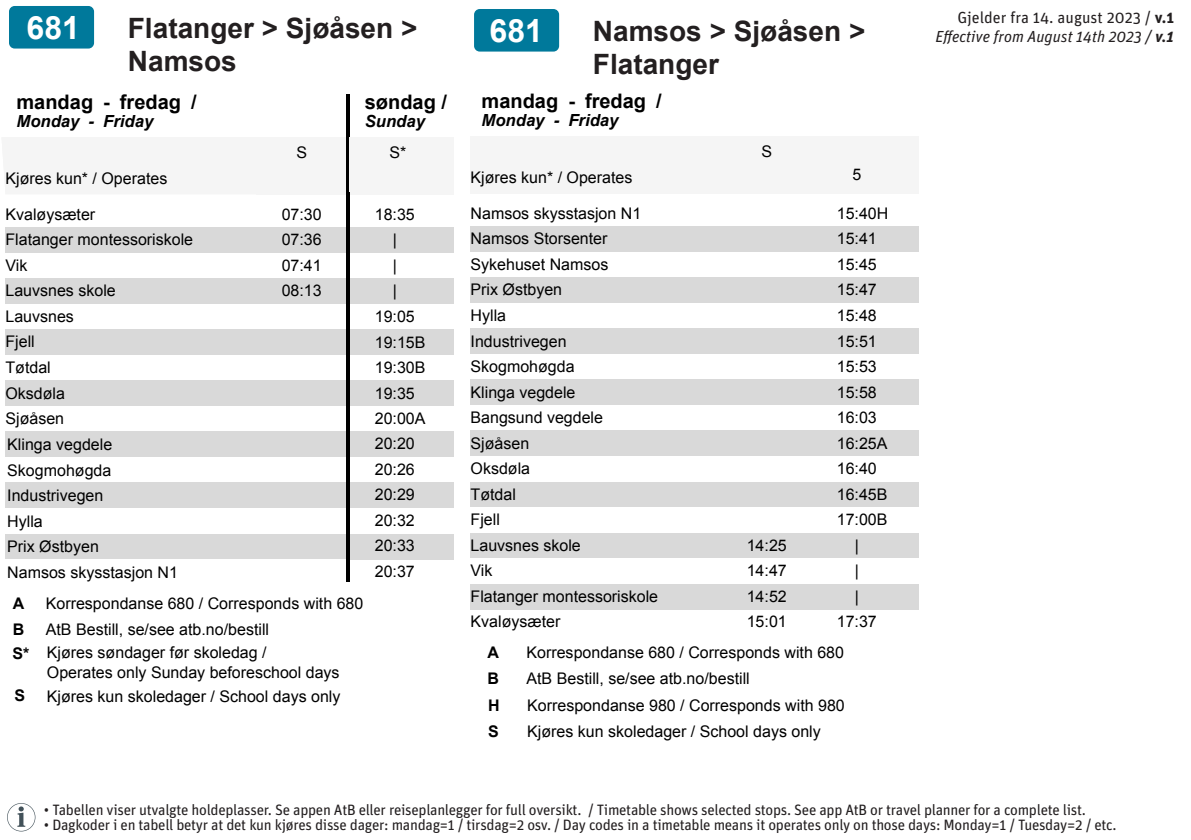
<style>
.page{position:relative;width:1191px;height:840px;background:#fff}
.page>*{position:absolute;margin:0;border:0;box-sizing:border-box;transform-origin:0 0}
.t1{font:700 32px "Arial";color:#fff}
.t2{font:700 28px/33.6px "Arial";color:#231f20}
.t3{font:700 20px "Arial";color:#000}
.t4{font:italic 700 16.6px "Arial";color:#000}
.t5{font:16px/25.6px "Arial";color:#000}
.t6{font:italic 16px/19.2px "Unit Pro";color:#231f20;text-align:right}
.t7{font:700 16px "Arial";color:#000}
.t8{font:15px "Unit Pro";letter-spacing:-.02em;color:#231f20}
.s1{font-style:normal}
.s2{font-weight:700;font-style:normal}
.s3{font-weight:700}
</style>
<div class="page">
<div style="left:9px;top:6px;width:85px;height:42px;background:#00799b;border-radius:6px"></div>
<div style="left:257px;top:137px;width:90px;height:57px;background:#f5f5f5"></div>
<hr style="left:347px;top:94px;width:3px;height:100px;background:#000">
<div style="left:350px;top:137px;width:90px;height:57px;background:#f5f5f5"></div>
<div style="left:440px;top:137px;width:14px;height:57px;background:#f5f5f5"></div>
<div style="left:6px;top:227px;width:341px;height:26px;background:#d9d9d9"></div>
<div style="left:6px;top:278px;width:341px;height:26px;background:#d9d9d9"></div>
<div style="left:6px;top:329px;width:341px;height:26px;background:#d9d9d9"></div>
<div style="left:6px;top:380px;width:341px;height:26px;background:#d9d9d9"></div>
<div style="left:6px;top:431px;width:341px;height:26px;background:#d9d9d9"></div>
<div style="left:6px;top:482px;width:341px;height:26px;background:#d9d9d9"></div>
<div style="left:6px;top:533px;width:341px;height:26px;background:#d9d9d9"></div>
<hr style="left:347px;top:193px;width:3px;height:388px;background:#000">
<div style="left:350px;top:227px;width:104px;height:26px;background:#d9d9d9"></div>
<div style="left:350px;top:278px;width:104px;height:26px;background:#d9d9d9"></div>
<div style="left:350px;top:329px;width:104px;height:26px;background:#d9d9d9"></div>
<div style="left:350px;top:380px;width:104px;height:26px;background:#d9d9d9"></div>
<div style="left:350px;top:431px;width:104px;height:26px;background:#d9d9d9"></div>
<div style="left:350px;top:482px;width:104px;height:26px;background:#d9d9d9"></div>
<div style="left:350px;top:533px;width:104px;height:26px;background:#d9d9d9"></div>
<div style="left:474px;top:9px;width:85px;height:43px;background:#00799b;border-radius:6px"></div>
<div style="left:470px;top:136px;width:251px;height:57px;background:#f5f5f5"></div>
<div style="left:721px;top:136px;width:91px;height:57px;background:#f5f5f5"></div>
<div style="left:812px;top:136px;width:90px;height:57px;background:#f5f5f5"></div>
<div style="left:902px;top:136px;width:16px;height:57px;background:#f5f5f5"></div>
<div style="left:470px;top:226px;width:448px;height:26px;background:#d9d9d9"></div>
<div style="left:470px;top:277px;width:448px;height:26px;background:#d9d9d9"></div>
<div style="left:470px;top:328px;width:448px;height:26px;background:#d9d9d9"></div>
<div style="left:470px;top:379px;width:448px;height:26px;background:#d9d9d9"></div>
<div style="left:470px;top:430px;width:448px;height:26px;background:#d9d9d9"></div>
<div style="left:470px;top:481px;width:448px;height:26px;background:#d9d9d9"></div>
<div style="left:470px;top:532px;width:448px;height:26px;background:#d9d9d9"></div>
<div style="left:470px;top:583px;width:448px;height:26px;background:#d9d9d9"></div>
<svg style="left:7px;top:803px;width:28px;height:28px"></svg>
<p class="t1" style="left:27px;top:7px;width:55px">681</p>
<p class="t2" style="left:128px;top:12px;width:291px">Flatanger &gt; Sjøåsen &gt;<br>Namsos</p>
<p class="t1" style="left:489px;top:10px;width:55px">681</p>
<p class="t2" style="left:593px;top:15px;width:274px">Namsos &gt; Sjøåsen &gt;<br>Flatanger</p>
<p class="t6" style="left:935px;top:7px;width:240px"><span class="s1">Gjelder fra 14. august 2023 /</span> <span class="s2">v.1<br></span>Effective from August 14th 2023 / <span class="s3">v.1</span></p>
<p class="t3" style="left:17px;top:88px;width:182px">mandag - fredag /</p>
<p class="t4" style="left:17px;top:110px;width:138px">Monday - Friday</p>
<p class="t5" style="left:296px;top:140px;width:12px">S</p>
<p class="t3" style="left:365px;top:88px;width:84px">søndag /</p>
<p class="t4" style="left:365px;top:110px;width:62px">Sunday</p>
<p class="t5" style="left:389px;top:140px;width:18px">S*</p>
<p class="t3" style="left:481px;top:87px;width:182px">mandag - fredag /</p>
<p class="t4" style="left:481px;top:109px;width:138px">Monday - Friday</p>
<p class="t5" style="left:761px;top:139px;width:12px">S</p>
<p class="t5" style="left:6px;top:165px;width:163px">Kjøres kun* / Operates</p>
<p class="t5" style="left:470px;top:164px;width:163px">Kjøres kun* / Operates</p>
<p class="t5" style="left:852px;top:161px;width:10px">5</p>
<p class="t5" style="left:6px;top:201px;width:91px">Kvaløysæter</p>
<p class="t5" style="left:282px;top:201px;width:42px">07:30</p>
<p class="t5" style="left:6px;top:227px;width:189px">Flatanger montessoriskole</p>
<p class="t5" style="left:282px;top:227px;width:42px">07:36</p>
<p class="t5" style="left:6px;top:252px;width:23px">Vik</p>
<p class="t5" style="left:282px;top:252px;width:42px">07:41</p>
<p class="t5" style="left:6px;top:278px;width:112px">Lauvsnes skole</p>
<p class="t5" style="left:282px;top:278px;width:42px">08:13</p>
<p class="t5" style="left:6px;top:303px;width:174px">Lauvsnes<br>Fjell<br>Tøtdal<br>Oksdøla<br>Sjøåsen<br>Klinga vegdele<br>Skogmohøgda<br>Industrivegen<br>Hylla<br>Prix Østbyen<br>Namsos skysstasjon N1</p>
<p class="t7" style="left:13px;top:592px;width:13px">A</p>
<p class="t5" style="left:46px;top:590px;width:319px">Korrespondanse 680 / Corresponds with 680</p>
<p class="t7" style="left:13px;top:618px;width:13px">B</p>
<p class="t5" style="left:46px;top:616px;width:225px">AtB Bestill, se/see atb.no/bestill</p>
<p class="t5" style="left:47px;top:643px;width:294px;line-height:19.4px;text-indent:-34px"><span class="s3">S*</span> Kjøres søndager før skoledag /<br>Operates only Sunday beforeschool days</p>
<p class="t5" style="left:47px;top:683px;width:295px">Kjøres kun skoledager / School days only</p>
<p class="t7" style="left:14px;top:684px;width:12px">S</p>
<p class="t5" style="left:375px;top:201px;width:42px">18:35</p>
<p class="t5" style="left:393px;top:227px;width:6px">|</p>
<p class="t5" style="left:393px;top:252px;width:6px">|</p>
<p class="t5" style="left:393px;top:278px;width:6px">|</p>
<p class="t5" style="left:375px;top:303px;width:42px">19:05</p>
<p class="t5" style="left:375px;top:329px;width:52px">19:15B</p>
<p class="t5" style="left:375px;top:354px;width:52px">19:30B</p>
<p class="t5" style="left:375px;top:380px;width:42px">19:35</p>
<p class="t5" style="left:375px;top:405px;width:52px">20:00A</p>
<p class="t5" style="left:375px;top:430px;width:42px">20:20</p>
<p class="t5" style="left:375px;top:456px;width:42px">20:26</p>
<p class="t5" style="left:375px;top:481px;width:42px">20:29</p>
<p class="t5" style="left:375px;top:507px;width:42px">20:32</p>
<p class="t5" style="left:375px;top:532px;width:42px">20:33</p>
<p class="t5" style="left:375px;top:558px;width:42px">20:37</p>
<p class="t5" style="left:470px;top:200px;width:172px">Namsos skysstasjon N1</p>
<p class="t5" style="left:837px;top:200px;width:53px">15:40H</p>
<p class="t5" style="left:470px;top:226px;width:138px">Namsos Storsenter</p>
<p class="t5" style="left:837px;top:226px;width:42px">15:41</p>
<p class="t5" style="left:470px;top:251px;width:139px">Sykehuset Namsos</p>
<p class="t5" style="left:837px;top:251px;width:42px">15:45</p>
<p class="t5" style="left:470px;top:277px;width:93px">Prix Østbyen</p>
<p class="t5" style="left:837px;top:277px;width:42px">15:47</p>
<p class="t5" style="left:470px;top:302px;width:37px">Hylla</p>
<p class="t5" style="left:837px;top:302px;width:42px">15:48</p>
<p class="t5" style="left:470px;top:328px;width:98px">Industrivegen</p>
<p class="t5" style="left:837px;top:328px;width:42px">15:51</p>
<p class="t5" style="left:470px;top:353px;width:106px">Skogmohøgda</p>
<p class="t5" style="left:837px;top:353px;width:42px">15:53</p>
<p class="t5" style="left:470px;top:379px;width:106px">Klinga vegdele</p>
<p class="t5" style="left:837px;top:379px;width:42px">15:58</p>
<p class="t5" style="left:470px;top:404px;width:134px">Bangsund vegdele</p>
<p class="t5" style="left:837px;top:404px;width:42px">16:03</p>
<p class="t5" style="left:470px;top:430px;width:60px">Sjøåsen</p>
<p class="t5" style="left:837px;top:430px;width:52px">16:25A</p>
<p class="t5" style="left:470px;top:455px;width:61px">Oksdøla</p>
<p class="t5" style="left:837px;top:455px;width:42px">16:40</p>
<p class="t5" style="left:470px;top:481px;width:47px">Tøtdal</p>
<p class="t5" style="left:837px;top:481px;width:52px">16:45B</p>
<p class="t5" style="left:470px;top:506px;width:31px">Fjell</p>
<p class="t5" style="left:837px;top:506px;width:52px">17:00B</p>
<p class="t5" style="left:470px;top:532px;width:112px">Lauvsnes skole</p>
<p class="t5" style="left:746px;top:532px;width:42px">14:25</p>
<p class="t5" style="left:854px;top:532px;width:6px">|</p>
<p class="t5" style="left:470px;top:557px;width:23px">Vik</p>
<p class="t5" style="left:746px;top:557px;width:42px">14:47</p>
<p class="t5" style="left:854px;top:557px;width:6px">|</p>
<p class="t5" style="left:470px;top:583px;width:189px">Flatanger montessoriskole</p>
<p class="t5" style="left:746px;top:583px;width:42px">14:52</p>
<p class="t5" style="left:854px;top:583px;width:6px">|</p>
<p class="t5" style="left:470px;top:609px;width:91px">Kvaløysæter</p>
<p class="t5" style="left:746px;top:609px;width:42px">15:01</p>
<p class="t5" style="left:837px;top:609px;width:42px">17:37</p>
<p class="t7" style="left:487px;top:641px;width:13px">A</p>
<p class="t5" style="left:526px;top:639px;width:319px">Korrespondanse 680 / Corresponds with 680</p>
<p class="t7" style="left:487px;top:667px;width:13px">B</p>
<p class="t5" style="left:526px;top:665px;width:225px">AtB Bestill, se/see atb.no/bestill</p>
<p class="t7" style="left:488px;top:694px;width:13px">H</p>
<p class="t5" style="left:527px;top:692px;width:319px">Korrespondanse 980 / Corresponds with 980</p>
<p class="t7" style="left:488px;top:720px;width:12px">S</p>
<p class="t5" style="left:527px;top:718px;width:295px">Kjøres kun skoledager / School days only</p>
<p class="t8" style="left:44px;top:798px;width:1043px">• Tabellen viser utvalgte holdeplasser. Se appen AtB eller reiseplanlegger for full oversikt. / Timetable shows selected stops. See app AtB or travel planner for a complete list.</p>
<p class="t8" style="left:44px;top:813px;width:1074px">• Dagkoder i en tabell betyr at det kun kjøres disse dager: mandag=1 / tirsdag=2 osv. / Day codes in a timetable means it operates only on those days: Monday=1 / Tuesday=2 / etc.</p>
</div>
